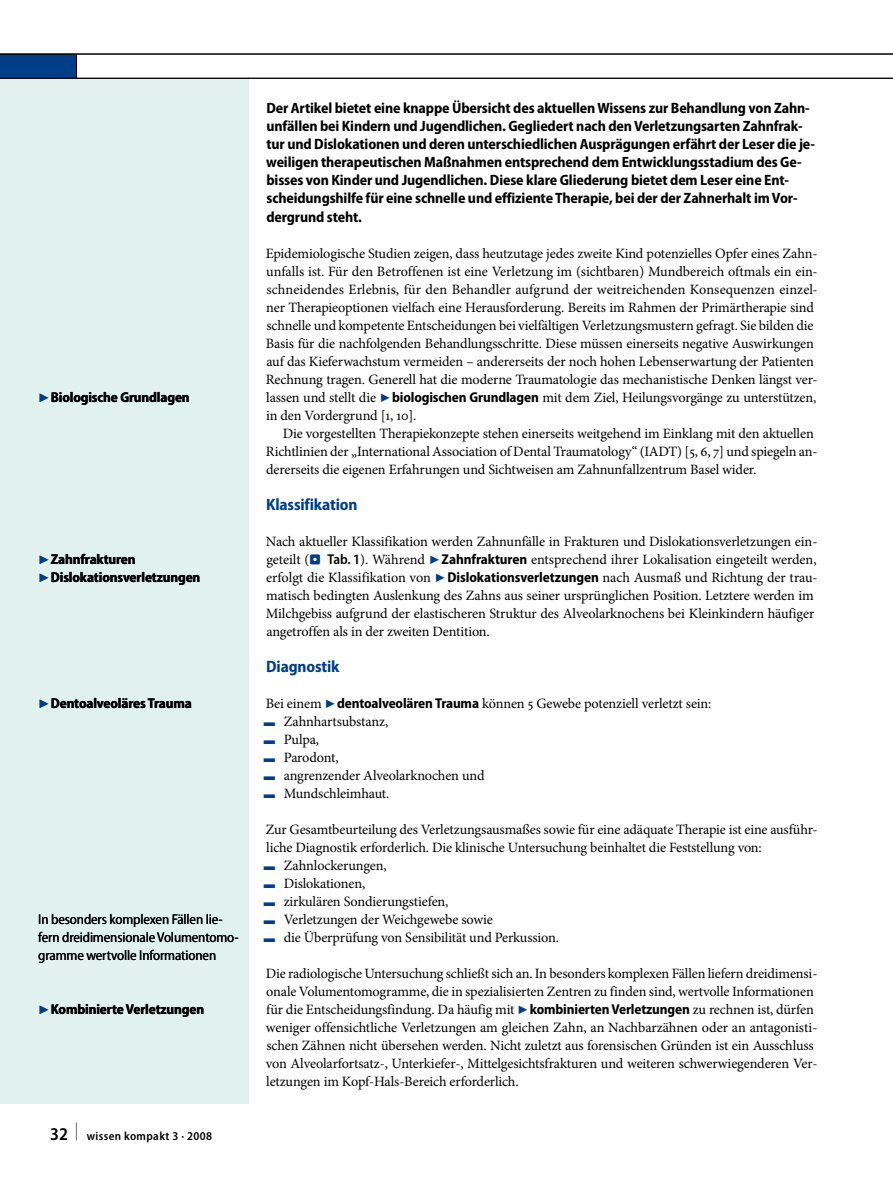
<style>
.page{position:relative;width:893px;height:1187px;background:#fff}
.page>*{position:absolute;margin:0;border:0;box-sizing:border-box;transform-origin:0 0}
.t1{font:600 semi-condensed 18px "Myriad Pro";color:#000}
._012_u1{font:700 semi-condensed 16.5px "Myriad Pro";letter-spacing:-.01em;color:#003e8a}
._009_trailer{font:700 semi-condensed 15px/18px "Myriad Pro";letter-spacing:-.01em;color:#000}
._010_fliesstext_ohne{font:14.25px/18px "Minion Pro";letter-spacing:-.01em;color:#000}
._010_fliesstext_mit{font:14.25px/18px "Minion Pro";letter-spacing:-.01em;color:#000}
._011_aufzaehlung_1_o{font:14.25px "Minion Pro";letter-spacing:-.01em;color:#000}
.t2{font:700 semi-condensed 14.25px "Myriad Pro";letter-spacing:-.01em;color:#000}
.t3{font:semi-condensed 14.25px/18px "Myriad Pro";letter-spacing:-.01em;color:#000}
.t4{font:600 semi-condensed 12px "Myriad Pro";letter-spacing:.03em;color:#000}
.s1{font-family:"S Buttons";font-weight:400;font-stretch:normal;color:#003e8a}
.s2{font-family:"S Buttons";color:#003e8a}
.s3{font-family:"Myriad Pro";font-weight:700;font-stretch:semi-condensed}
.s4{font-family:"S Buttons";font-size:13.5px;color:#003e8a}
.s5{font-family:"Myriad Pro";font-weight:600;font-stretch:semi-condensed}
</style>
<div class="page">
<div style="left:0;top:78px;width:249px;height:1025px;background:#e0f1ee"></div>
<div style="left:0;top:54px;width:77px;height:24px;background:#003e8a"></div>
<svg style="left:76px;top:55px;width:1px;height:23px"></svg>
<hr style="left:0;top:54px;width:893px;height:1px;background:#000">
<hr style="left:0;top:78px;width:893px;height:1px;background:#000">
<p class="t2" style="left:38px;top:389px;width:153px"><span class="s1">7</span> Biologische Grundlagen</p>
<p class="t2" style="left:38px;top:551px;width:99px"><span class="s1">7</span> Zahnfrakturen</p>
<p class="t2" style="left:38px;top:569px;width:164px"><span class="s1">7</span> Dislokationsverletzungen</p>
<p class="t2" style="left:38px;top:695px;width:155px"><span class="s1">7</span> Dentoalveoläres Trauma</p>
<p class="t3" style="left:38px;top:910px;width:202px">In besonders komplexen Fällen lie&shy;fern dreidimensionale Volumentomo&shy;gramme wertvolle Informationen</p>
<p class="t2" style="left:38px;top:1001px;width:167px"><span class="s1">7</span> Kombinierte Verletzungen</p>
<p class="t1" style="left:50px;top:1123px;width:19px">32</p>
<p class="t4" style="left:76px;top:1129px;width:138px"><sup>|</sup> wissen kompakt 3 · 2008</p>
<p class="_009_trailer" style="left:266px;top:100px;width:550px">Der Artikel bietet eine knappe Übersicht des aktuellen Wissens zur Behandlung von Zahn&shy;unfällen bei Kindern und Jugendlichen. Gegliedert nach den Verletzungsarten Zahnfrak&shy;tur und Dislokationen und deren unterschiedlichen Ausprägungen erfährt der Leser die je&shy;weiligen therapeutischen Maßnahmen entsprechend dem Entwicklungsstadium des Ge&shy;bisses von Kinder und Jugendlichen. Diese klare Gliederung bietet dem Leser eine Ent&shy;scheidungshilfe für eine schnelle und effiziente Therapie, bei der der Zahnerhalt im Vor&shy;dergrund steht.</p>
<p class="_010_fliesstext_ohne" style="left:266px;top:244px;width:553px">Epidemiologische Studien zeigen, dass heutzutage jedes zweite Kind potenzielles Opfer eines Zahn&shy;unfalls ist. Für den Betroffenen ist eine Verletzung im (sichtbaren) Mundbereich oftmals ein ein&shy;schneidendes Erlebnis, für den Behandler aufgrund der weitreichenden Konsequenzen einzel&shy;ner Therapieoptionen vielfach eine Herausforderung. Bereits im Rahmen der Primärtherapie sind schnelle und kompetente Entscheidungen bei vielfältigen Verletzungsmustern gefragt. Sie bilden die Basis für die nachfolgenden Behandlungsschritte. Diese müssen einerseits negative Auswirkungen auf das Kieferwachstum vermeiden – andererseits der noch hohen Lebenserwartung der Patienten Rechnung tragen. Generell hat die moderne Traumatologie das mechanistische Denken längst ver&shy;lassen und stellt die <span class="s2">7</span> <span class="s3">biologischen Grundlagen</span> mit dem Ziel, Heilungsvorgänge zu unterstützen, in den Vordergrund [1, 10].</p>
<p class="_010_fliesstext_mit" style="left:266px;top:424px;width:553px;text-indent:17px">Die vorgestellten Therapiekonzepte stehen einerseits weitgehend im Einklang mit den aktuellen<br>Richtlinien der „International Association of Dental Traumatology“ (IADT) [5, 6, 7] und spiegeln an&shy;dererseits die eigenen Erfahrungen und Sichtweisen am Zahnunfallzentrum Basel wider.</p>
<p class="_012_u1" style="left:266px;top:495px;width:93px">Klassifikation</p>
<p class="_010_fliesstext_ohne" style="left:266px;top:532px;width:553px">Nach aktueller Klassifikation werden Zahnunfälle in Frakturen und Dislokationsverletzungen ein&shy;geteilt (<span class="s4">.</span> <span class="s5">Tab. 1</span>). Während <span class="s2">7</span> <span class="s3">Zahnfrakturen</span> entsprechend ihrer Lokalisation eingeteilt werden, erfolgt die Klassifikation von <span class="s2">7</span> <span class="s3">Dislokationsverletzungen</span> nach Ausmaß und Richtung der trau&shy;matisch bedingten Auslenkung des Zahns aus seiner ursprünglichen Position. Letztere werden im Milchgebiss aufgrund der elastischeren Struktur des Alveolarknochens bei Kleinkindern häufiger angetroffen als in der zweiten Dentition.</p>
<p class="_012_u1" style="left:266px;top:657px;width:75px">Diagnostik</p>
<p class="_010_fliesstext_ohne" style="left:266px;top:694px;width:447px">Bei einem <span class="s2">7</span> <span class="s3">dentoalveolären Trauma</span> können 5 Gewebe potenziell verletzt sein:</p>
<p class="_011_aufzaehlung_1_o" style="left:263px;top:711px;width:126px"><span class="s2">F</span> Zahnhartsubstanz,</p>
<p class="_011_aufzaehlung_1_o" style="left:263px;top:729px;width:57px"><span class="s2">F</span> Pulpa,</p>
<p class="_011_aufzaehlung_1_o" style="left:263px;top:747px;width:77px"><span class="s2">F</span> Parodont,</p>
<p class="_011_aufzaehlung_1_o" style="left:263px;top:765px;width:223px"><span class="s2">F</span> angrenzender Alveolarknochen und</p>
<p class="_011_aufzaehlung_1_o" style="left:263px;top:783px;width:128px"><span class="s2">F</span> Mundschleimhaut.</p>
<p class="_010_fliesstext_ohne" style="left:266px;top:820px;width:553px">Zur Gesamtbeurteilung des Verletzungsausmaßes sowie für eine adäquate Therapie ist eine ausführ&shy;liche Diagnostik erforderlich. Die klinische Untersuchung beinhaltet die Feststellung von:</p>
<p class="_011_aufzaehlung_1_o" style="left:263px;top:855px;width:125px"><span class="s2">F</span> Zahnlockerungen,</p>
<p class="_011_aufzaehlung_1_o" style="left:263px;top:873px;width:104px"><span class="s2">F</span> Dislokationen,</p>
<p class="_011_aufzaehlung_1_o" style="left:263px;top:891px;width:187px"><span class="s2">F</span> zirkulären Sondierungstiefen,</p>
<p class="_011_aufzaehlung_1_o" style="left:263px;top:909px;width:231px"><span class="s2">F</span> Verletzungen der Weichgewebe sowie</p>
<p class="_011_aufzaehlung_1_o" style="left:263px;top:927px;width:297px"><span class="s2">F</span> die Überprüfung von Sensibilität und Perkussion.</p>
<p class="_010_fliesstext_ohne" style="left:266px;top:964px;width:553px">Die radiologische Untersuchung schließt sich an. In besonders komplexen Fällen liefern dreidimensi&shy;onale Volumentomogramme, die in spezialisierten Zentren zu finden sind, wertvolle Informationen für die Entscheidungsfindung. Da häufig mit <span class="s2">7</span> <span class="s3">kombinierten Verletzungen</span> zu rechnen ist, dürfen weniger offensichtliche Verletzungen am gleichen Zahn, an Nachbarzähnen oder an antagonisti&shy;schen Zähnen nicht übersehen werden. Nicht zuletzt aus forensischen Gründen ist ein Ausschluss von Alveolarfortsatz-, Unterkiefer-, Mittelgesichtsfrakturen und weiteren schwerwiegenderen Ver&shy;letzungen im Kopf-Hals-Bereich erforderlich.</p>
</div>
